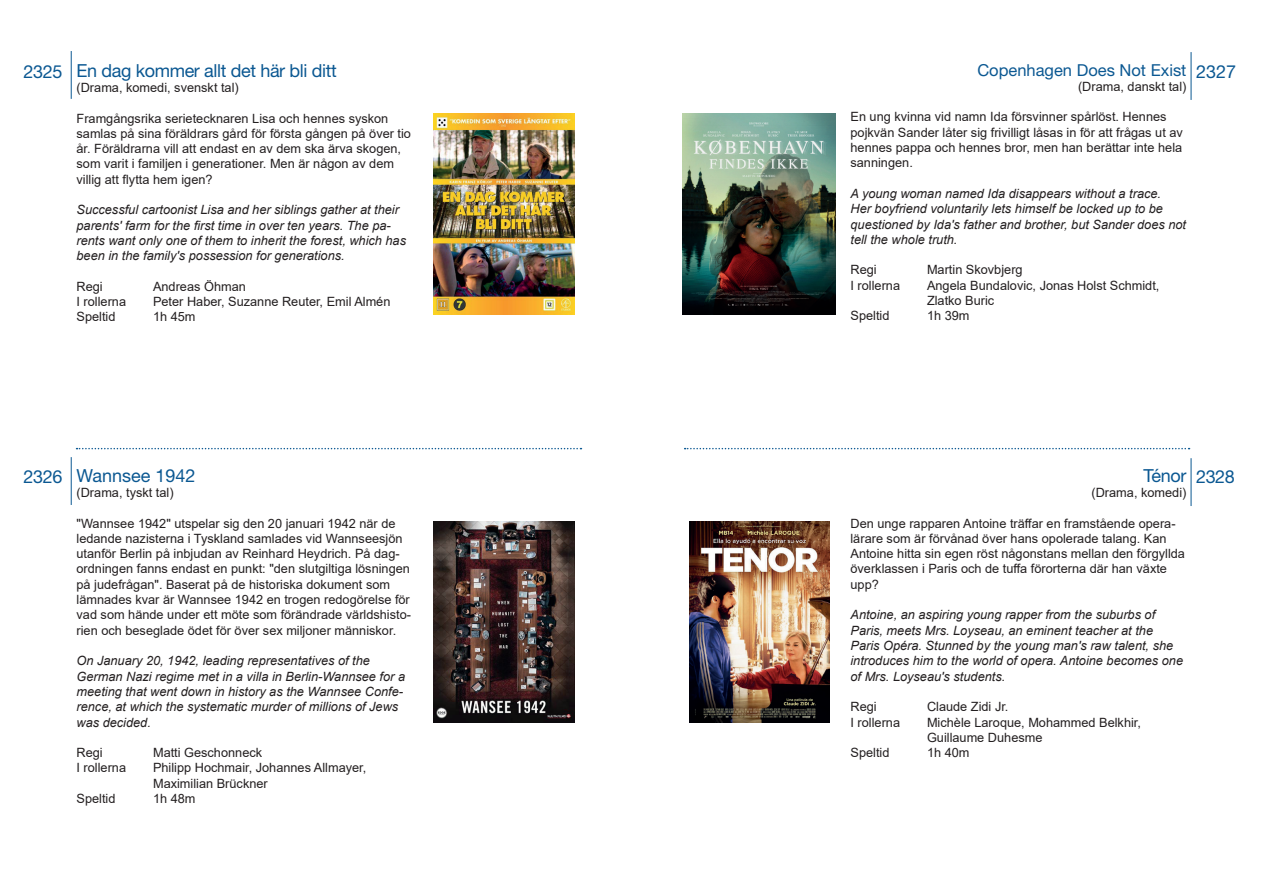
<style>
.page{position:relative;width:1263px;height:893px;background:#fff}
.page>*{position:absolute;margin:0;border:0;box-sizing:border-box;transform-origin:0 0}
.t1{font:18px "Helvetica Neue LT Std";letter-spacing:-.02em;color:#0b5892}
.t2{font:18px "Helvetica Neue LT Std";color:#0b5892}
.t3{font:16.5px "Helvetica Neue LT Std";color:#0b5892}
.t4{font:12.75px/15.3px "Arial";color:#231f20}
.t5{font:italic 12.75px/15.3px "Arial";color:#231f20}
</style>
<div class="page">
<img style="left:434px;top:114px;width:140px;height:200px">
<svg style="left:77px;top:448px;width:504px;height:1px"></svg>
<hr style="left:71px;top:51px;width:1px;height:48px;background:#0b5892">
<img style="left:434px;top:522px;width:140px;height:201px">
<hr style="left:71px;top:457px;width:1px;height:48px;background:#0b5892">
<img style="left:683px;top:114px;width:153px;height:200px">
<svg style="left:685px;top:448px;width:504px;height:1px"></svg>
<hr style="left:1191px;top:52px;width:1px;height:48px;background:#0b5892">
<img style="left:689px;top:522px;width:140px;height:201px">
<hr style="left:1191px;top:458px;width:1px;height:48px;background:#0b5892">
<h1 class="t1" style="left:23px;top:61px;width:40px">2325</h1>
<h1 class="t1" style="left:77px;top:59px;width:262px">En dag kommer allt det här bli ditt</h1>
<p class="t4" style="left:77px;top:80px;width:164px">(Drama, komedi, svenskt tal)</p>
<p class="t4" style="left:77px;top:110px;width:336px">Framgångsrika serietecknaren Lisa och hennes syskon samlas på sina föräldrars gård för första gången på över tio år. Föräldrarna vill att endast en av dem ska ärva skogen, som varit i familjen i generationer. Men är någon av dem villig att flytta hem igen?</p>
<p class="t5" style="left:77px;top:202px;width:331px">Successful cartoonist Lisa and her siblings gather at their parents' farm for the first time in over ten years. The pa&shy;rents want only one of them to inherit the forest, which has been in the family's possession for generations.</p>
<p class="t4" style="left:77px;top:279px;width:28px">Regi</p>
<p class="t4" style="left:153px;top:279px;width:94px">Andreas Öhman</p>
<p class="t4" style="left:77px;top:294px;width:51px">I rollerna</p>
<p class="t4" style="left:153px;top:294px;width:239px">Peter Haber, Suzanne Reuter, Emil Almén</p>
<p class="t4" style="left:77px;top:309px;width:40px">Speltid</p>
<p class="t4" style="left:153px;top:309px;width:44px">1h 45m</p>
<h1 class="t1" style="left:23px;top:466px;width:40px">2326</h1>
<h1 class="t2" style="left:77px;top:464px;width:121px">Wannsee 1942</h1>
<p class="t4" style="left:77px;top:485px;width:99px">(Drama, tyskt tal)</p>
<p class="t4" style="left:77px;top:515px;width:336px">"Wannsee 1942" utspelar sig den 20 januari 1942 när de ledande nazisterna i Tyskland samlades vid Wannseesjön utanför Berlin på inbjudan av Reinhard Heydrich. På dag&shy;ordningen fanns endast en punkt: "den slutgiltiga lösningen på judefrågan". Baserat på de historiska dokument som lämnades kvar är Wannsee 1942 en trogen redogörelse för vad som hände under ett möte som förändrade världshisto&shy;rien och beseglade ödet för över sex miljoner människor.</p>
<p class="t5" style="left:77px;top:653px;width:330px">On January 20, 1942, leading representatives of the German Nazi regime met in a villa in Berlin-Wannsee for a meeting that went down in history as the Wannsee Confe&shy;rence, at which the systematic murder of millions of Jews was decided.</p>
<p class="t4" style="left:77px;top:745px;width:28px">Regi</p>
<p class="t4" style="left:153px;top:745px;width:111px">Matti Geschonneck</p>
<p class="t4" style="left:77px;top:760px;width:51px">I rollerna</p>
<p class="t4" style="left:153px;top:760px;width:215px">Philipp Hochmair, Johannes Allmayer,<br>Maximilian Brückner</p>
<p class="t4" style="left:77px;top:791px;width:40px">Speltid</p>
<p class="t4" style="left:153px;top:791px;width:44px">1h 48m</p>
<p class="t3" style="left:977px;top:60px;width:211px">Copenhagen Does Not Exist</p>
<p class="t4" style="left:1078px;top:79px;width:110px">(Drama, danskt tal)</p>
<p class="t4" style="left:850px;top:109px;width:334px">En ung kvinna vid namn Ida försvinner spårlöst. Hennes pojkvän Sander låter sig frivilligt låsas in för att frågas ut av hennes pappa och hennes bror, men han berättar inte hela sanningen.</p>
<p class="t5" style="left:850px;top:186px;width:337px">A young woman named Ida disappears without a trace.<br>Her boyfriend voluntarily lets himself be locked up to be questioned by Ida's father and brother, but Sander does not tell the whole truth.</p>
<p class="t4" style="left:850px;top:262px;width:28px">Regi</p>
<p class="t4" style="left:927px;top:262px;width:97px">Martin Skovbjerg</p>
<p class="t4" style="left:850px;top:278px;width:51px">I rollerna</p>
<p class="t4" style="left:927px;top:278px;width:234px">Angela Bundalovic, Jonas Holst Schmidt,<br>Zlatko Buric</p>
<p class="t4" style="left:850px;top:308px;width:40px">Speltid</p>
<p class="t4" style="left:927px;top:308px;width:44px">1h 39m</p>
<h1 class="t1" style="left:1196px;top:61px;width:42px">2327</h1>
<h1 class="t1" style="left:1143px;top:464px;width:44px">Ténor</h1>
<p class="t4" style="left:1091px;top:485px;width:96px">(Drama, komedi)</p>
<p class="t4" style="left:850px;top:515px;width:336px">Den unge rapparen Antoine träffar en framstående opera&shy;lärare som är förvånad över hans opolerade talang. Kan Antoine hitta sin egen röst någonstans mellan den förgyllda överklassen i Paris och de tuffa förorterna där han växte upp?</p>
<p class="t5" style="left:850px;top:607px;width:334px">Antoine, an aspiring young rapper from the suburbs of Paris, meets Mrs. Loyseau, an eminent teacher at the Paris Opéra. Stunned by the young man's raw talent, she introduces him to the world of opera. Antoine becomes one of Mrs. Loyseau's students.</p>
<p class="t4" style="left:850px;top:699px;width:28px">Regi</p>
<p class="t4" style="left:927px;top:699px;width:83px">Claude Zidi Jr.</p>
<p class="t4" style="left:850px;top:714px;width:51px">I rollerna</p>
<p class="t4" style="left:927px;top:714px;width:216px">Michèle Laroque, Mohammed Belkhir,<br>Guillaume Duhesme</p>
<p class="t4" style="left:850px;top:745px;width:40px">Speltid</p>
<p class="t4" style="left:927px;top:745px;width:44px">1h 40m</p>
<h1 class="t1" style="left:1196px;top:466px;width:40px">2328</h1>
</div>
